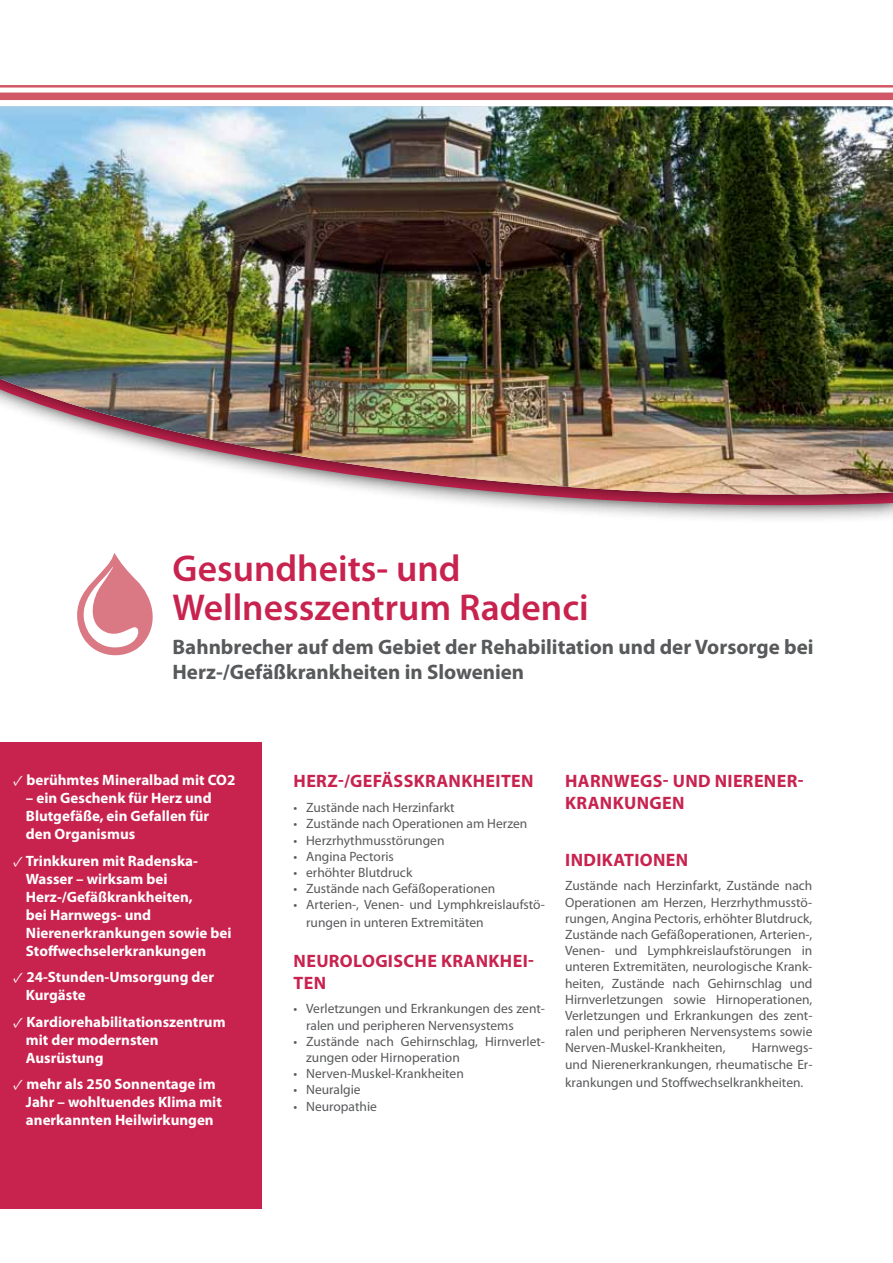
<style>
.page{position:relative;width:893px;height:1263px;background:#fff}
.page>*{position:absolute;margin:0;border:0;box-sizing:border-box;transform-origin:0 0}
.t1{font:600 37.5px/39px "Myriad Pro";color:#c8234f}
.t2{font:700 21px/25.2px "Myriad Pro";color:#58595b}
.t3{font:700 18px "Myriad Pro";letter-spacing:.02em;color:#c8234f}
.t4{font:700 15px/18px "Myriad Pro";color:#fff}
.t5{font:13.5px/16.2px "Myriad Pro";color:#58595b}
.s1{font-family:"Minion Pro";font-weight:400}
</style>
<div class="page">
<div style="left:0;top:98px;width:893px;height:426px;background:#000;opacity:.75"></div>
<div style="left:0;top:742px;width:261px;height:467px;background:#c8234f"></div>
<svg style="left:77px;top:553px;width:76px;height:103px"></svg>
<div style="left:0;top:88px;width:893px;height:425px;background:#000;opacity:.75"></div>
<img style="left:0;top:106px;width:893px;height:390px">
<div style="left:0;top:71px;width:893px;height:35px;background:#fff"></div>
<hr style="left:0;top:85px;width:893px;height:3px;background:#d15866">
<div style="left:0;top:93px;width:893px;height:7px;background:#d15866"></div>
<h1 class="t1" style="left:173px;top:548px;width:418px">Gesundheits- und<br>Wellnesszentrum Radenci</h1>
<h2 class="t2" style="left:173px;top:633px;width:642px">Bahnbrecher auf dem Gebiet der Rehabilitation und der Vorsorge bei<br>Herz-/Gefäßkrankheiten in Slowenien</h2>
<p class="t4" style="left:13px;top:771px;width:224px"><span class="s1">✓</span> berühmtes Mineralbad mit CO2</p>
<p class="t4" style="left:26px;top:789px;width:187px">– ein Geschenk für Herz und<br>Blutgefäße, ein Gefallen für den Organismus</p>
<p class="t4" style="left:26px;top:851px;width:207px;text-indent:-13px"><span class="s1">✓</span> Trinkkuren mit Radenska-<br>Wasser – wirksam bei<br>Herz-/Gefäßkrankheiten,<br>bei Harnwegs- und<br>Nierenerkrankungen sowie bei<br>Stoffwechselerkrankungen</p>
<p class="t4" style="left:26px;top:968px;width:190px;text-indent:-13px"><span class="s1">✓</span> 24-Stunden-Umsorgung der<br>Kurgäste</p>
<p class="t4" style="left:26px;top:1012px;width:201px;text-indent:-13px"><span class="s1">✓</span> Kardiorehabilitationszentrum mit der modernsten<br>Ausrüstung</p>
<p class="t4" style="left:26px;top:1075px;width:197px;text-indent:-13px"><span class="s1">✓</span> mehr als 250 Sonnentage im<br>Jahr – wohltuendes Klima mit anerkannten Heilwirkungen</p>
<h3 class="t3" style="left:294px;top:770px;width:12px">HERZ</h3>
<h3 class="t3" style="left:338px;top:770px;width:68px">-/GEFÄSSKRANKHEITEN</h3>
<p class="t5" style="left:293px;top:799px;width:163px">• Zustände nach Herzinfarkt</p>
<p class="t5" style="left:293px;top:815px;width:235px">• Zustände nach Operationen am Herzen</p>
<p class="t5" style="left:293px;top:832px;width:153px">• Herzrhythmusstörungen</p>
<p class="t5" style="left:293px;top:848px;width:102px">• Angina Pectoris</p>
<p class="t5" style="left:293px;top:864px;width:120px">• erhöhter Blutdruck</p>
<p class="t5" style="left:293px;top:880px;width:203px">• Zustände nach Gefäßoperationen</p>
<p class="t5" style="left:306px;top:896px;width:240px;line-height:18px;text-indent:-13px">• Arterien-, Venen- und Lymphkreislaufstö&shy;rungen in unteren Extremitäten</p>
<h3 class="t3" style="left:294px;top:949px;width:13px">NEURO</h3>
<h3 class="t3" style="left:353px;top:949px;width:100px">LOGISCHE KRANKHEI</h3>
<h3 class="t3" style="left:528px;top:949px;width:7px">-</h3>
<h3 class="t3" style="left:294px;top:971px;width:12px">TEN</h3>
<p class="t5" style="left:306px;top:1000px;width:240px;text-indent:-13px">• Verletzungen und Erkrankungen des zent&shy;ralen und peripheren Nervensystems</p>
<p class="t5" style="left:306px;top:1033px;width:240px;text-indent:-13px">• Zustände nach Gehirnschlag, Hirnverlet&shy;zungen oder Hirnoperation</p>
<p class="t5" style="left:293px;top:1065px;width:172px">• Nerven-Muskel-Krankheiten</p>
<p class="t5" style="left:293px;top:1081px;width:69px">• Neuralgie</p>
<p class="t5" style="left:293px;top:1098px;width:85px">• Neuropathie</p>
<h3 class="t3" style="left:565px;top:770px;width:13px">HARN</h3>
<h3 class="t3" style="left:614px;top:770px;width:72px">WEGS- UND</h3>
<h3 class="t3" style="left:715px;top:770px;width:12px">NIERENER</h3>
<h3 class="t3" style="left:798px;top:770px;width:7px">-</h3>
<h3 class="t3" style="left:565px;top:791px;width:13px">KRANKUN</h3>
<h3 class="t3" style="left:650px;top:791px;width:24px">GEN</h3>
<h3 class="t3" style="left:565px;top:848px;width:12px">INDIKATIONEN</h3>
<p class="t5" style="left:565px;top:877px;width:249px;text-align:justify">Zustände nach Herzinfarkt, Zustände nach Operationen am Herzen, Herzrhythmusstö&shy;rungen, Angina Pectoris, erhöhter Blutdruck, Zustände nach Gefäßoperationen, Arterien-, Venen- und Lymphkreislaufstörungen in unteren Extremitäten, neurologische Krank&shy;heiten, Zustände nach Gehirnschlag und Hirnverletzungen sowie Hirnoperationen, Verletzungen und Erkrankungen des zent&shy;ralen und peripheren Nervensystems sowie Nerven-Muskel-Krankheiten,</p>
<p class="t5" style="left:565px;top:1039px;width:249px;text-align:right">Harnwegs-<br>und Nierenerkrankungen, rheumatische Er-</p>
<p class="t5" style="left:565px;top:1074px;width:240px">krankungen und Stoffwechselkrankheiten.</p>
</div>
